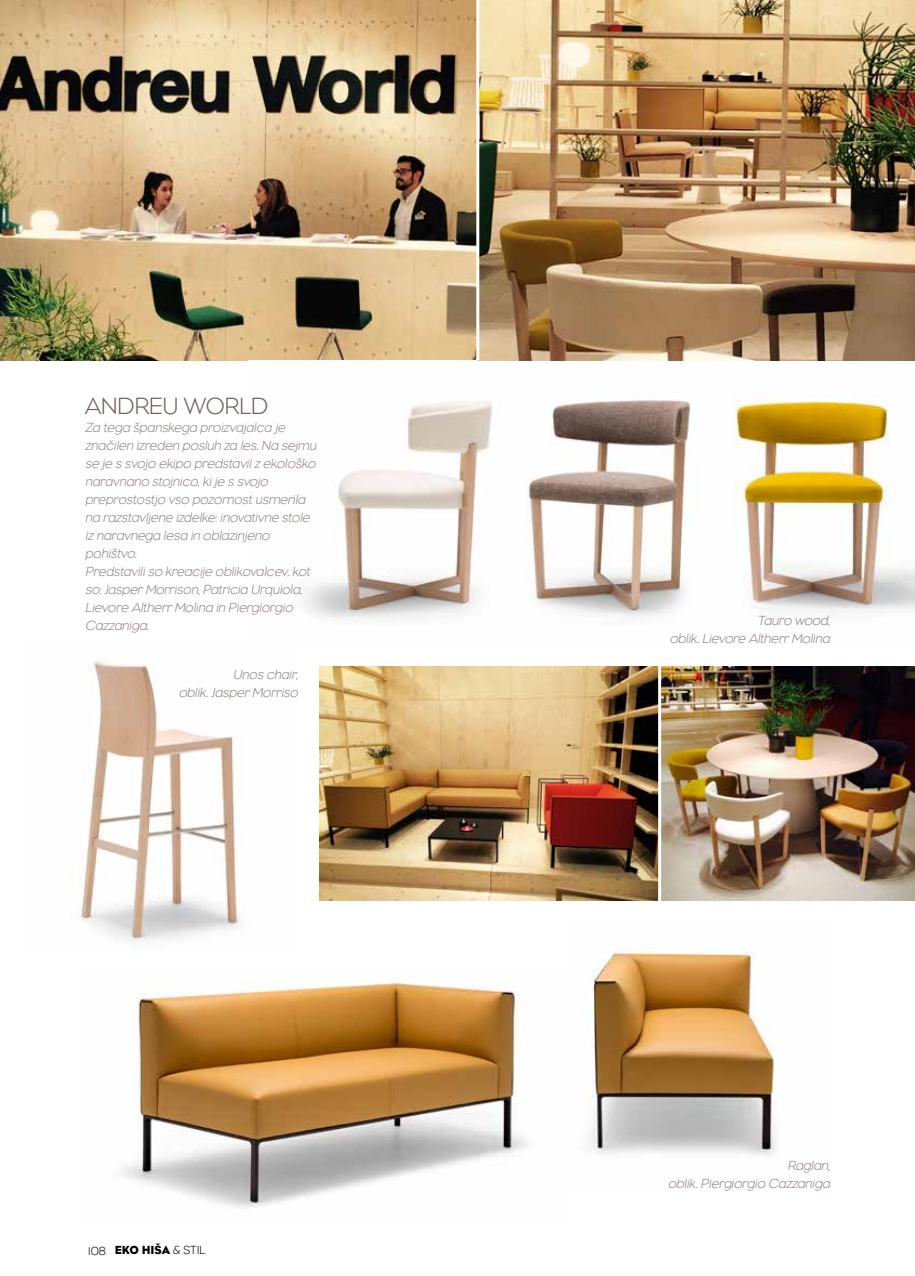
<style>
.page{position:relative;width:915px;height:1276px;background:#fff}
.page>*{position:absolute;margin:0;border:0;box-sizing:border-box;transform-origin:0 0}
.t1{font:300 24px "Eagle";color:#6f615f}
.t2{font:italic 300 13.5px/18px "Eagle";letter-spacing:-.2em;color:#908481;text-align:right}
.t3{font:300 12px "Eagle";color:#000}
.s1{font-weight:400}
</style>
<div class="page">
<img style="left:319px;top:666px;width:595px;height:234px">
<img style="left:0;top:0;width:476px;height:360px">
<img style="left:302px;top:360px;width:612px;height:259px">
<img style="left:479px;top:0;width:435px;height:360px">
<hr style="left:658px;top:660px;width:3px;height:252px;background:#fff">
<img style="left:121px;top:978px;width:406px;height:231px">
<img style="left:587px;top:951px;width:190px;height:205px">
<img style="left:79px;top:661px;width:164px;height:283px">
<p class="t1" style="left:85px;top:392px;width:184px">ANDREU WORLD</p>
<p class="t2" style="left:85px;top:418px;width:235px;text-align:left">Za tega španskega proizvajalca je značilen izreden posluh za les.Na sejmu se je s svojo ekipo predstavilz ekološko naravnano stoj nico,kije s svojo preprostostjo vso pozornostusmerila na razstavljene izdelke:inovativne stole iz naravnega lesa in oblazinjeno pohištvo.<br>Predstaviliso kreacije oblikovalcev,kot so:Jasper Morrison,Patricia Urquiola, Lievore Altherr Molina in Piergiorgio Cazzaniga.</p>
<p class="t2" style="left:179px;top:666px;width:123px">Unos chair, oblik.Jasper Morriso</p>
<p class="t3" style="left:88px;top:1242px;width:119px">108 <span class="s1">EKO HIŠA</span> &amp; STIL</p>
<p class="t2" style="left:669px;top:612px;width:164px">Tauro wood,<br>oblik.Lievore Altherr Molina</p>
<p class="t2" style="left:668px;top:1156px;width:166px">Raglan,<br>oblik.Piergiorgio Cazzaniga</p>
</div>
